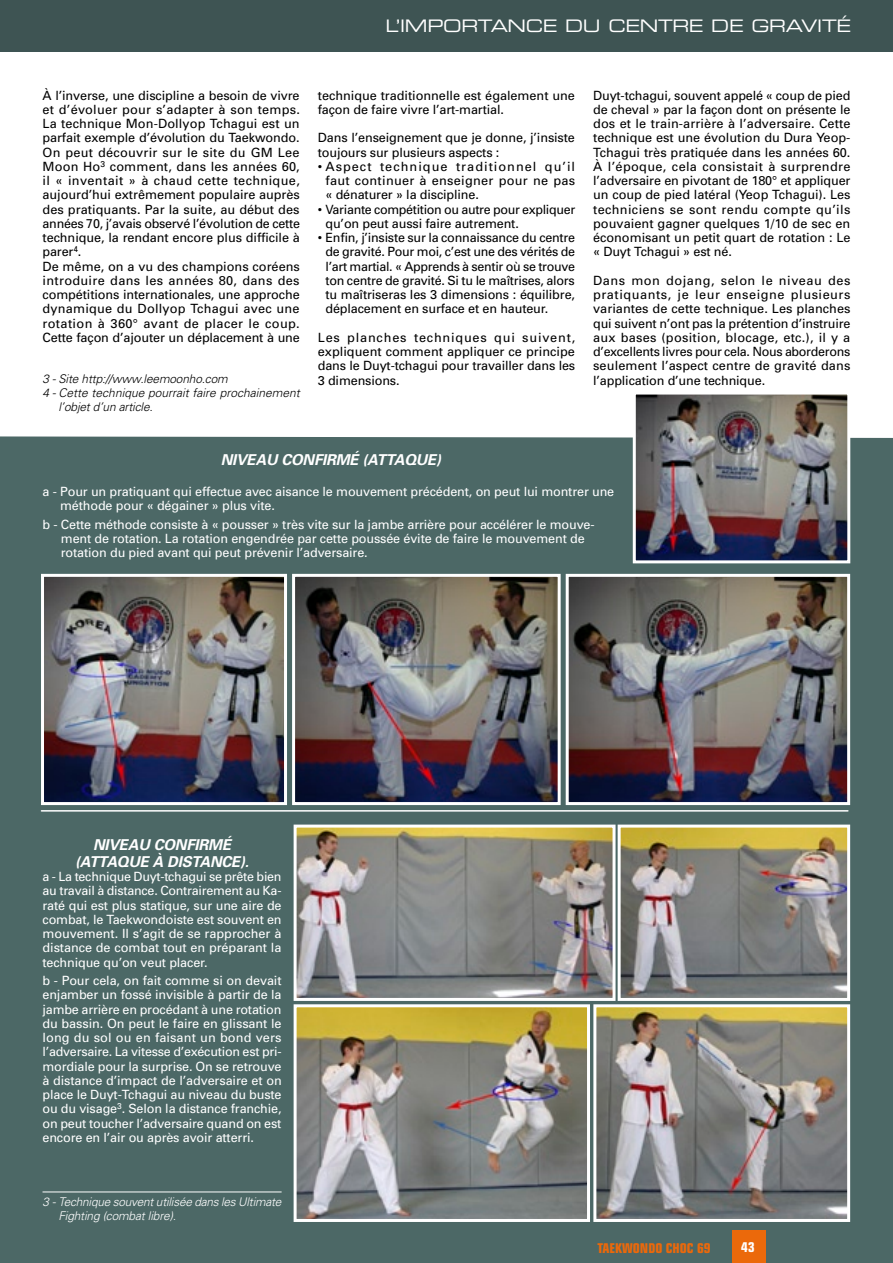
<style>
.page{position:relative;width:893px;height:1263px;background:#fff}
.page>*{position:absolute;margin:0;border:0;box-sizing:border-box;transform-origin:0 0}
.t1{font:17.25px "Eurostile Extended Two";letter-spacing:-.02em;color:#fff}
.t2{font:italic 700 15px/16.5px "Univers";letter-spacing:-.01em;color:#fff;text-align:center}
.t3{font:700 condensed 13.5px "Eurostile";color:#eb690b}
.t4{font:700 condensed 13.5px "Eurostile";color:#fff}
.t5{font:12.75px/14.2px "Univers";letter-spacing:-.005em;color:#000;text-align:justify}
.t6{font:12.75px/14.2px "Univers";letter-spacing:-.01em;color:#fff}
.t7{font:12.75px/14.2px "Univers";letter-spacing:-.025em;color:#000}
.t8{font:italic 300 12px "Univers";color:#000}
.t9{font:italic 300 12px/14.2px "Univers";letter-spacing:-.015em;color:#fff}
</style>
<div class="page">
<div style="left:0;top:436px;width:893px;height:827px;background:#4c6866"></div>
<div style="left:0;top:0;width:893px;height:51px;background:#3e5453"></div>
<hr style="left:43px;top:1191px;width:239px;height:1px;background:#fff">
<img style="left:637px;top:396px;width:209px;height:163px">
<div style="left:633px;top:392px;width:217px;height:171px;border:3px solid #fff"></div>
<img style="left:45px;top:578px;width:238px;height:223px">
<div style="left:41px;top:574px;width:246px;height:231px;border:3px solid #fff"></div>
<img style="left:296px;top:578px;width:261px;height:223px">
<div style="left:292px;top:574px;width:269px;height:231px;border:3px solid #fff"></div>
<img style="left:570px;top:578px;width:276px;height:223px">
<div style="left:566px;top:574px;width:284px;height:231px;border:3px solid #fff"></div>
<img style="left:298px;top:828px;width:313px;height:169px">
<div style="left:294px;top:824px;width:321px;height:177px;border:3px solid #fff"></div>
<img style="left:622px;top:828px;width:224px;height:169px">
<div style="left:618px;top:824px;width:232px;height:177px;border:3px solid #fff"></div>
<img style="left:298px;top:1008px;width:288px;height:210px">
<div style="left:294px;top:1004px;width:296px;height:218px;border:3px solid #fff"></div>
<img style="left:597px;top:1008px;width:249px;height:210px">
<div style="left:593px;top:1004px;width:257px;height:218px;border:3px solid #fff"></div>
<hr style="left:41px;top:810px;width:807px;height:2px;background:#fff">
<div style="left:732px;top:1230px;width:33px;height:33px;background:#eb690b"></div>
<h1 class="t1" style="left:385px;top:14px;width:467px">L’IMPORTANCE DU CENTRE DE GRAVITÉ</h1>
<p class="t5" style="left:43px;top:88px;width:259px;text-align:left">À l’inverse, une discipline a besoin de vivre et d’évoluer pour s’adapter à son temps.<br>La technique Mon-Dollyop Tchagui est un parfait exemple d’évolution du Taekwondo.<br>On peut découvrir sur le site du GM Lee Moon Ho<sup>3</sup> comment, dans les années 60, il « inventait » à chaud cette technique, aujourd’hui extrêmement populaire auprès des pratiquants. Par la suite, au début des années 70, j’avais observé l’évolution de cette technique, la rendant encore plus difficile à parer<sup>4</sup>.<br>De même, on a vu des champions coréens introduire dans les années 80, dans des compétitions internationales, une approche dynamique du Dollyop Tchagui avec une rotation à 360° avant de placer le coup.<br>Cette façon d’ajouter un déplacement à une</p>
<p class="t8" style="left:43px;top:371px;width:187px">3 - Site http://www.leemoonho.com</p>
<p class="t8" style="left:43px;top:385px;width:259px">4 - Cette technique pourrait faire prochainement</p>
<p class="t8" style="left:58px;top:400px;width:96px">l’objet d’un article.</p>
<p class="t5" style="left:318px;top:88px;width:259px">technique traditionnelle est également une façon de faire vivre l’art-martial.</p>
<p class="t5" style="left:318px;top:130px;width:259px">Dans l’enseignement que je donne, j’insiste toujours sur plusieurs aspects :</p>
<p class="t5" style="left:325px;top:159px;width:251px;text-indent:-8px">• Aspect technique traditionnel qu’il faut continuer à enseigner pour ne pas « dénaturer » la discipline.</p>
<p class="t7" style="left:325px;top:202px;width:251px;text-indent:-8px">• Variante compétition ou autre pour expliquer qu’on peut aussi faire autrement.</p>
<p class="t5" style="left:325px;top:230px;width:251px;text-indent:-8px">• Enfin, j’insiste sur la connaissance du centre de gravité. Pour moi, c’est une des vérités de l’art martial. « Apprends à sentir où se trouve ton centre de gravité. Si tu le maîtrises, alors tu maîtriseras les 3 dimensions : équilibre, déplacement en surface et en hauteur.</p>
<p class="t5" style="left:318px;top:330px;width:259px">Les planches techniques qui suivent, expliquent comment appliquer ce principe dans le Duyt-tchagui pour travailler dans les 3 dimensions.</p>
<p class="t5" style="left:593px;top:88px;width:259px">Duyt-tchagui, souvent appelé « coup de pied de cheval » par la façon dont on présente le dos et le train-arrière à l’adversaire. Cette technique est une évolution du Dura Yeop-Tchagui très pratiquée dans les années 60.<br>À l’époque, cela consistait à surprendre l’adversaire en pivotant de 180° et appliquer un coup de pied latéral (Yeop Tchagui). Les techniciens se sont rendu compte qu’ils pouvaient gagner quelques 1/10 de sec en économisant un petit quart de rotation : Le « Duyt Tchagui » est né.</p>
<p class="t5" style="left:593px;top:273px;width:259px">Dans mon dojang, selon le niveau des pratiquants, je leur enseigne plusieurs variantes de cette technique. Les planches qui suivent n’ont pas la prétention d’instruire aux bases (position, blocage, etc.), il y a d’excellents livres pour cela. Nous aborderons seulement l’aspect centre de gravité dans l’application d’une technique.</p>
<p class="t2" style="left:221px;top:451px;width:222px">NIVEAU CONFIRMÉ (ATTAQUE)</p>
<p class="t6" style="left:60px;top:484px;width:556px;text-indent:-18px">a - Pour un pratiquant qui effectue avec aisance le mouvement précédent, on peut lui montrer une méthode pour « dégainer » plus vite.</p>
<p class="t6" style="left:61px;top:517px;width:535px;text-indent:-18px">b - Cette méthode consiste à « pousser » très vite sur la jambe arrière pour accélérer le mouve&shy;ment de rotation. La rotation engendrée par cette poussée évite de faire le mouvement de rotation du pied avant qui peut prévenir l’adversaire.</p>
<p class="t2" style="left:75px;top:836px;width:175px">NIVEAU CONFIRMÉ (ATTAQUE À DISTANCE).</p>
<p class="t6" style="left:43px;top:869px;width:241px;text-align:justify">a - La technique Duyt-tchagui se prête bien au travail à distance. Contrairement au Ka&shy;raté qui est plus statique, sur une aire de combat, le Taekwondoiste est souvent en mouvement. Il s’agit de se rapprocher à distance de combat tout en préparant la technique qu’on veut placer.</p>
<p class="t6" style="left:43px;top:973px;width:241px;text-align:justify">b - Pour cela, on fait comme si on devait enjamber un fossé invisible à partir de la jambe arrière en procédant à une rotation du bassin. On peut le faire en glissant le long du sol ou en faisant un bond vers l’adversaire. La vitesse d’exécution est pri&shy;mordiale pour la surprise. On se retrouve à distance d’impact de l’adversaire et on place le Duyt-Tchagui au niveau du buste ou du visage<sup>3</sup>. Selon la distance franchie, on peut toucher l’adversaire quand on est encore en l’air ou après avoir atterri.</p>
<p class="t9" style="left:58px;top:1194px;width:225px;text-indent:-16px">3 - Technique souvent utilisée dans les Ultimate<br>Fighting (combat libre).</p>
<p class="t3" style="left:598px;top:1240px;width:114px">TAEKWONDO CHOC 69</p>
<p class="t4" style="left:741px;top:1239px;width:15px">43</p>
</div>
